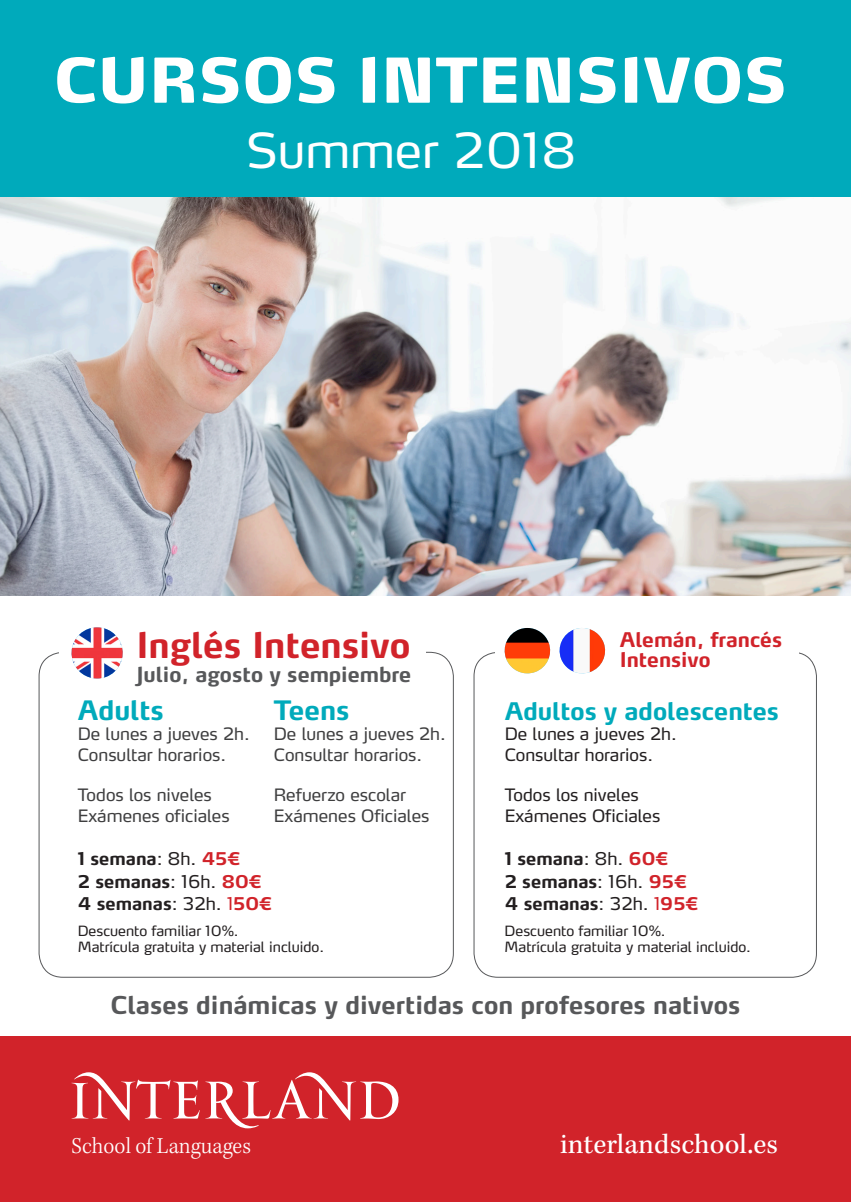
<style>
.page{position:relative;width:851px;height:1202px;background:#fff}
.page>*{position:absolute;margin:0;border:0;box-sizing:border-box;transform-origin:0 0}
.t1{font:900 61.2px "Max LF";color:#fff}
.t2{font:47.8px "Max LF";letter-spacing:.005em;color:#fff}
.t3{font:700 35px "Max LF";color:#d1232a}
.t4{font:28.6px "Kepler Std";color:#fff}
.t5{font:700 26.6px "Max LF";color:#0ab}
.t6{font:700 24.4px "Max LF";color:#57585a}
.t7{font:700 24px "Max LF";color:#0ab}
.t8{font:300 23.4px "Kepler Std";letter-spacing:.005em;color:#fff;scale:.95 1}
.t9{font:700 20.4px "Max LF";color:#57585a}
.t10{font:700 20px/20.2px "Max LF";color:#d1232a}
.t11{font:700 17.4px "Max LF";color:#231f20}
.t12{font:17px/20.4px "Max LF";color:#3e3e3f}
.t13{font:17px/20.4px "Max LF";color:#231f20}
.t14{font:14px "Max LF";color:#231f20}
.s1{font-weight:400}
.s2{color:#d1232a}
.s3{font-weight:400;color:#d1232a}
</style>
<div class="page">
<div style="left:0;top:0;width:850px;height:198px;background:#0ab"></div>
<img style="left:0;top:198px;width:850px;height:397px">
<svg style="left:504px;top:628px;width:102px;height:46px"></svg>
<img style="left:558px;top:628px;width:47px;height:45px">
<img style="left:71px;top:627px;width:52px;height:51px">
<div style="left:0;top:1036px;width:850px;height:166px;background:#d1232a"></div>
<svg style="left:71px;top:1072px;width:327px;height:56px"></svg>
<h1 class="t1" style="left:54px;top:42px;width:735px">CURSOS INTENSIVOS</h1>
<h2 class="t2" style="left:246px;top:121px;width:331px">Summer 2018</h2>
<h3 class="t3" style="left:136px;top:623px;width:276px">Inglés Intensivo</h3>
<p class="t10" style="left:619px;top:629px;width:164px">Alemán, francés<br>Intensivo</p>
<h3 class="t5" style="left:78px;top:694px;width:87px">Adults</h3>
<p class="t12" style="left:78px;top:724px;width:173px">De lunes a jueves 2h.<br>Consultar horarios.</p>
<p class="t12" style="left:78px;top:785px;width:153px">Todos los niveles<br>Exámenes oficiales</p>
<p class="t9" style="left:136px;top:661px;width:276px">Julio, agosto y sempiembre</p>
<h3 class="t5" style="left:274px;top:694px;width:77px">Teens</h3>
<p class="t12" style="left:274px;top:724px;width:173px">De lunes a jueves 2h.<br>Consultar horarios.</p>
<p class="t12" style="left:274px;top:785px;width:157px">Refuerzo escolar<br>Exámenes Oficiales</p>
<h3 class="t7" style="left:504px;top:696px;width:276px">Adultos y adolescentes</h3>
<p class="t13" style="left:504px;top:724px;width:173px">De lunes a jueves 2h.<br>Consultar horarios.</p>
<p class="t13" style="left:504px;top:785px;width:157px">Todos los niveles<br>Exámenes Oficiales</p>
<p class="t11" style="left:78px;top:847px;width:163px">1 semana<span class="s1">: 8h.</span> <span class="s2">45€</span></p>
<p class="t11" style="left:504px;top:847px;width:165px">1 semana<span class="s1">: 8h.</span> <span class="s2">60€</span></p>
<p class="t11" style="left:78px;top:870px;width:185px">2 semanas<span class="s1">: 16h.</span> <span class="s2">80€</span></p>
<p class="t11" style="left:504px;top:870px;width:183px">2 semanas<span class="s1">: 16h.</span> <span class="s2">95€</span></p>
<p class="t11" style="left:78px;top:893px;width:195px">4 semanas<span class="s1">: 32h.</span> <span class="s3">1</span><span class="s2">50€</span></p>
<p class="t11" style="left:504px;top:893px;width:195px">4 semanas<span class="s1">: 32h.</span> <span class="s3">1</span><span class="s2">95€</span></p>
<p class="t14" style="left:78px;top:922px;width:162px">Descuento familiar 10%.</p>
<p class="t14" style="left:504px;top:922px;width:162px">Descuento familiar 10%.</p>
<p class="t14" style="left:78px;top:938px;width:248px">Matrícula gratuita y material incluido.</p>
<p class="t14" style="left:504px;top:938px;width:248px">Matrícula gratuita y material incluido.</p>
<h3 class="t6" style="left:111px;top:990px;width:631px">Clases dinámicas y divertidas con profesores nativos</h3>
<h3 class="t8" style="left:71px;top:1132px;width:190px">School of Languages</h3>
<h3 class="t4" style="left:560px;top:1128px;width:219px">interlandschool.es</h3>
</div>
